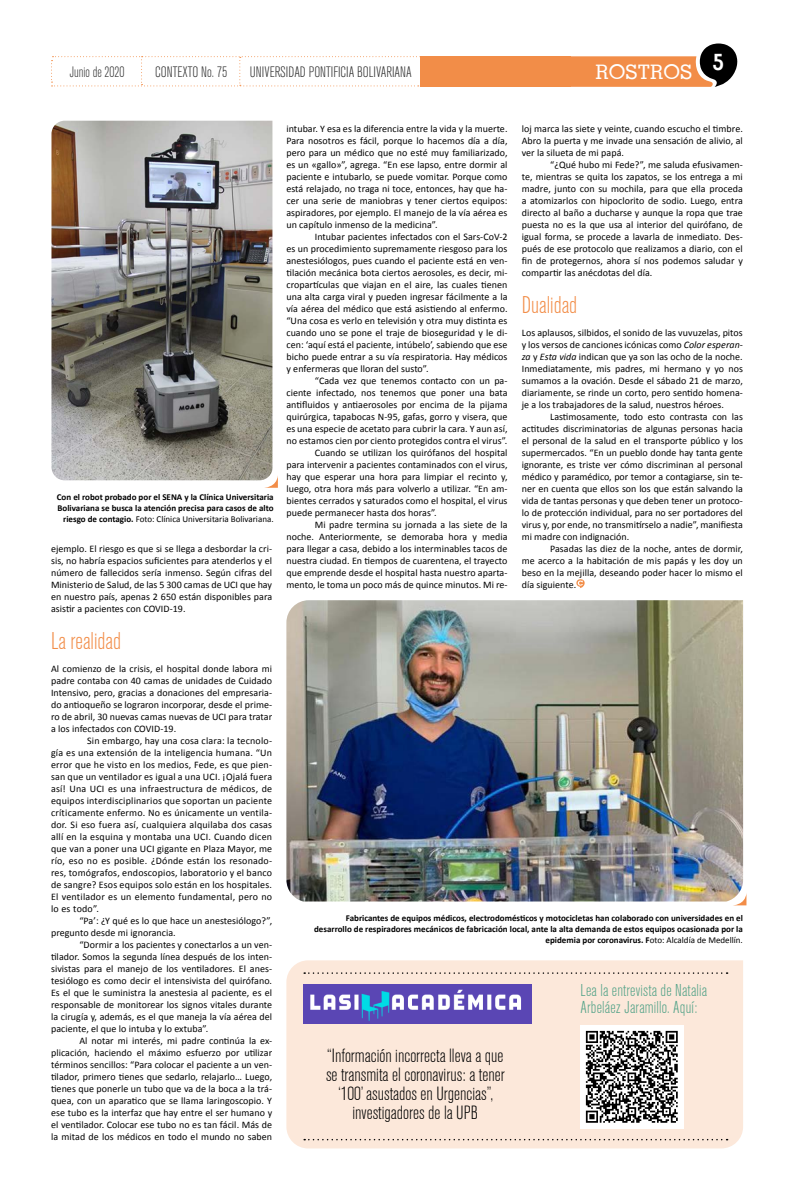
<style>
.page{position:relative;width:794px;height:1191px;background:#fff}
.page>*{position:absolute;margin:0;border:0;box-sizing:border-box;transform-origin:0 0}
.t1{font:300 condensed 24px "Akzidenz Grotesk BQ";color:#f28d48}
.t2{font:700 23px "Memphis";color:#fff}
.t3{font:500 20px "Memphis";color:#fff}
.t4{font:300 condensed 19px/19px "Akzidenz Grotesk BQ";color:#000;text-align:center}
.t5{font:300 condensed 17px/17px "Akzidenz Grotesk BQ";letter-spacing:.01em;color:#4fa186}
.t6{font:300 condensed 15px "Akzidenz Grotesk BQ";color:#000}
.t7{font:300 condensed 15px "Akzidenz Grotesk BQ";color:#000;scale:.94 1}
.t8{font:10px/12px "Calibri";letter-spacing:.005em;color:#000;text-align:justify}
.t9{font:700 9px/10.8px "Calibri";color:#000;text-align:right}
.s1{font-weight:400}
.s2{font-style:italic}
</style>
<div class="page">
<svg style="left:571px;top:43px;width:166px;height:44px"></svg>
<div style="left:420px;top:56px;width:151px;height:31px;background:#f28d48"></div>
<svg style="left:51px;top:56px;width:369px;height:30px"></svg>
<svg style="left:736px;top:896px;width:10px;height:9px"></svg>
<img style="left:286px;top:600px;width:457px;height:301px">
<svg style="left:576px;top:579px;width:8px;height:9px"></svg>
<img style="left:51px;top:121px;width:222px;height:359px">
<svg style="left:264px;top:475px;width:14px;height:13px"></svg>
<div style="left:286px;top:960px;width:457px;height:188px;background:#fce8da"></div>
<svg style="left:304px;top:972px;width:423px;height:2px"></svg>
<svg style="left:304px;top:1138px;width:423px;height:2px"></svg>
<img style="left:581px;top:1025px;width:103px;height:103px">
<img style="left:303px;top:984px;width:228px;height:39px">
<h3 class="t7" style="left:69px;top:64px;width:60px">Junio de 2020</h3>
<h3 class="t6" style="left:155px;top:64px;width:74px">CONTEXTO No. 75</h3>
<h3 class="t6" style="left:250px;top:64px;width:163px">UNIVERSIDAD PONTIFICIA BOLIVARIANA</h3>
<h3 class="t3" style="left:595px;top:60px;width:98px">ROSTROS</h3>
<h2 class="t2" style="left:712px;top:48px;width:13px">5</h2>
<p class="t9" style="left:57px;top:491px;width:218px">Con el robot probado por el SENA y la Clínica Universitaria<br>Bolivariana se busca la atención precisa para casos de alto riesgo de contagio. <span class="s1">Foto: Clínica Universitaria Bolivariana.</span></p>
<p class="t8" style="left:51px;top:543px;width:223px">ejemplo. El riesgo es que si se llega a desbordar la cri&shy;sis, no habría espacios suficientes para atenderlos y el número de fallecidos sería inmenso. Según cifras del Ministerio de Salud, de las 5 300 camas de UCI que hay en nuestro país, apenas 2 650 están disponibles para asistir a pacientes con COVID-19.</p>
<h1 class="t1" style="left:51px;top:627px;width:72px">La realidad</h1>
<p class="t8" style="left:51px;top:663px;width:223px">Al comienzo de la crisis, el hospital donde labora mi padre contaba con 40 camas de unidades de Cuidado Intensivo, pero, gracias a donaciones del empresaria&shy;do antioqueño se lograron incorporar, desde el prime&shy;ro de abril, 30 nuevas camas nuevas de UCI para tratar a los infectados con COVID-19.</p>
<p class="t8" style="left:51px;top:735px;width:223px;text-indent:36px">Sin embargo, hay una cosa clara: la tecnolo&shy;gía es una extensión de la inteligencia humana. “Un error que he visto en los medios, Fede, es que pien&shy;san que un ventilador es igual a una UCI. ¡Ojalá fuera así! Una UCI es una infraestructura de médicos, de equipos interdisciplinarios que soportan un paciente críticamente enfermo. No es únicamente un ventila&shy;dor. Si eso fuera así, cualquiera alquilaba dos casas allí en la esquina y montaba una UCI. Cuando dicen que van a poner una UCI gigante en Plaza Mayor, me río, eso no es posible. ¿Dónde están los resonado&shy;res, tomógrafos, endoscopios, laboratorio y el banco de sangre? Esos equipos solo están en los hospitales.<br>El ventilador es un elemento fundamental, pero no lo es todo”.</p>
<p class="t8" style="left:51px;top:915px;width:223px;text-indent:28px">“Pa’: ¿Y qué es lo que hace un anestesiólogo?”, pregunto desde mi ignorancia.</p>
<p class="t8" style="left:51px;top:939px;width:223px;text-indent:28px">“Dormir a los pacientes y conectarlos a un ven&shy;tilador. Somos la segunda línea después de los inten&shy;sivistas para el manejo de los ventiladores. El anes&shy;tesiólogo es como decir el intensivista del quirófano.<br>Es el que le suministra la anestesia al paciente, es el responsable de monitorear los signos vitales durante la cirugía y, además, es el que maneja la vía aérea del paciente, el que lo intuba y lo extuba”.</p>
<p class="t8" style="left:51px;top:1035px;width:223px;text-indent:28px">Al notar mi interés, mi padre continúa la ex&shy;plicación, haciendo el máximo esfuerzo por utilizar términos sencillos: “Para colocar el paciente a un ven&shy;tilador, primero tienes que sedarlo, relajarlo… Luego, tienes que ponerle un tubo que va de la boca a la trá&shy;quea, con un aparatico que se llama laringoscopio. Y ese tubo es la interfaz que hay entre el ser humano y el ventilador. Colocar ese tubo no es tan fácil. Más de la mitad de los médicos en todo el mundo no saben</p>
<p class="t8" style="left:286px;top:123px;width:223px">intubar. Y esa es la diferencia entre la vida y la muerte.<br>Para nosotros es fácil, porque lo hacemos día a día, pero para un médico que no esté muy familiarizado, es un «gallo»”, agrega. “En ese lapso, entre dormir al paciente e intubarlo, se puede vomitar. Porque como está relajado, no traga ni toce, entonces, hay que ha&shy;cer una serie de maniobras y tener ciertos equipos: aspiradores, por ejemplo. El manejo de la vía aérea es un capítulo inmenso de la medicina”.</p>
<p class="t8" style="left:286px;top:231px;width:223px;text-indent:28px">Intubar pacientes infectados con el Sars-CoV-2 es un procedimiento supremamente riesgoso para los anestesiólogos, pues cuando el paciente está en ven&shy;tilación mecánica bota ciertos aerosoles, es decir, mi&shy;cropartículas que viajan en el aire, las cuales tienen una alta carga viral y pueden ingresar fácilmente a la vía aérea del médico que está asistiendo al enfermo. “Una cosa es verlo en televisión y otra muy distinta es cuando uno se pone el traje de bioseguridad y le di&shy;cen: ‘aquí está el paciente, intúbelo’, sabiendo que ese bicho puede entrar a su vía respiratoria. Hay médicos y enfermeras que lloran del susto”.</p>
<p class="t8" style="left:315px;top:375px;width:194px">“Cada vez que tenemos contacto con un pa-</p>
<p class="t8" style="left:286px;top:387px;width:223px">ciente infectado, nos tenemos que poner una bata</p>
<p class="t8" style="left:286px;top:399px;width:223px">antifluidos y antiaerosoles por encima de la pijama</p>
<p class="t8" style="left:286px;top:411px;width:223px">quirúrgica, tapabocas N-95, gafas, gorro y visera, que</p>
<p class="t8" style="left:286px;top:423px;width:223px">es una especie de acetato para cubrir la cara. Y aun así,</p>
<p class="t8" style="left:286px;top:435px;width:223px">no estamos cien por ciento protegidos contra el virus”.</p>
<p class="t8" style="left:315px;top:447px;width:194px">Cuando se utilizan los quirófanos del hospital</p>
<p class="t8" style="left:286px;top:459px;width:223px">para intervenir a pacientes contaminados con el virus,</p>
<p class="t8" style="left:286px;top:471px;width:223px">hay que esperar una hora para limpiar el recinto y,</p>
<p class="t8" style="left:286px;top:483px;width:223px">luego, otra hora más para volverlo a utilizar. “En am-</p>
<p class="t8" style="left:286px;top:495px;width:223px">bientes cerrados y saturados como el hospital, el virus</p>
<p class="t8" style="left:286px;top:507px;width:152px">puede permanecer hasta dos horas”.</p>
<p class="t8" style="left:315px;top:519px;width:194px">Mi padre termina su jornada a las siete de la</p>
<p class="t8" style="left:286px;top:531px;width:223px">noche. Anteriormente, se demoraba hora y media</p>
<p class="t8" style="left:286px;top:543px;width:223px">para llegar a casa, debido a los interminables tacos de</p>
<p class="t8" style="left:286px;top:555px;width:223px">nuestra ciudad. En tiempos de cuarentena, el trayecto</p>
<p class="t8" style="left:286px;top:567px;width:223px">que emprende desde el hospital hasta nuestro aparta-</p>
<p class="t8" style="left:286px;top:579px;width:223px">mento, le toma un poco más de quince minutos. Mi re-</p>
<p class="t8" style="left:522px;top:123px;width:223px">loj marca las siete y veinte, cuando escucho el timbre.<br>Abro la puerta y me invade una sensación de alivio, al ver la silueta de mi papá.</p>
<p class="t8" style="left:522px;top:159px;width:223px;text-indent:28px">“¿Qué hubo mi Fede?”, me saluda efusivamen&shy;te, mientras se quita los zapatos, se los entrega a mi madre, junto con su mochila, para que ella proceda a atomizarlos con hipoclorito de sodio. Luego, entra directo al baño a ducharse y aunque la ropa que trae puesta no es la que usa al interior del quirófano, de igual forma, se procede a lavarla de inmediato. Des&shy;pués de ese protocolo que realizamos a diario, con el fin de protegernos, ahora sí nos podemos saludar y compartir las anécdotas del día.</p>
<h1 class="t1" style="left:522px;top:291px;width:57px">Dualidad</h1>
<p class="t8" style="left:522px;top:327px;width:223px">Los aplausos, silbidos, el sonido de las vuvuzelas, pitos y los versos de canciones icónicas como <span class="s2">Color esperan&shy;za</span> y <span class="s2">Esta vida</span> indican que ya son las ocho de la noche.<br>Inmediatamente, mis padres, mi hermano y yo nos sumamos a la ovación. Desde el sábado 21 de marzo, diariamente, se rinde un corto, pero sentido homena&shy;je a los trabajadores de la salud, nuestros héroes.</p>
<p class="t8" style="left:522px;top:411px;width:223px;text-indent:28px">Lastimosamente, todo esto contrasta con las actitudes discriminatorias de algunas personas hacia el personal de la salud en el transporte público y los supermercados. “En un pueblo donde hay tanta gente ignorante, es triste ver cómo discriminan al personal médico y paramédico, por temor a contagiarse, sin te&shy;ner en cuenta que ellos son los que están salvando la vida de tantas personas y que deben tener un protoco&shy;lo de protección individual, para no ser portadores del virus y, por ende, no transmitírselo a nadie”, manifiesta mi madre con indignación.</p>
<p class="t8" style="left:522px;top:543px;width:223px;text-indent:28px">Pasadas las diez de la noche, antes de dormir, me acerco a la habitación de mis papás y les doy un beso en la mejilla, deseando poder hacer lo mismo el día siguiente.</p>
<p class="t9" style="left:314px;top:912px;width:430px">Fabricantes de equipos médicos, electrodomésticos y motocicletas han colaborado con universidades en el desarrollo de respiradores mecánicos de fabricación local, ante la alta demanda de estos equipos ocasionada por la epidemia por coronavirus. F<span class="s1">oto: Alcaldía de Medellín.</span></p>
<h3 class="t4" style="left:326px;top:1046px;width:180px">“Información incorrecta lleva a que se transmita el coronavirus: a tener ‘100’ asustados en Urgencias”, investigadores de la UPB</h3>
<h3 class="t5" style="left:580px;top:982px;width:128px">Lea la entrevista de Natalia<br>Arbeláez Jaramillo. Aquí:</h3>
</div>
